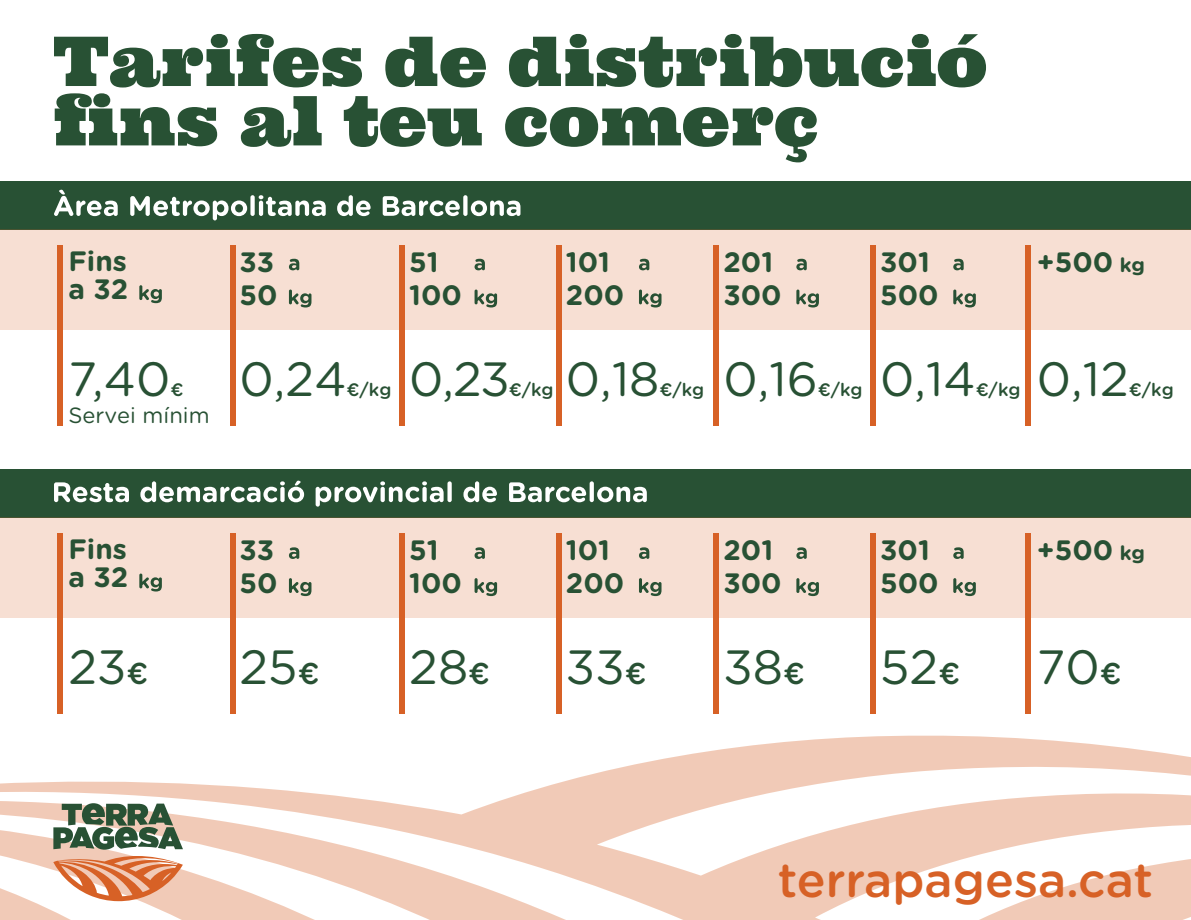
<style>
.page{position:relative;width:1191px;height:920px;background:#fff}
.page>*{position:absolute;margin:0;border:0;box-sizing:border-box;transform-origin:0 0}
.t1{font:48px "Gotham Rounded";color:#285134}
.t2{font:500 48px "Gotham Rounded";color:#d76126}
.t3{font:700 28px/33.6px "Gotham Rounded";color:#285134}
.t4{font:22px "Gotham Rounded";color:#285134}
.t5{font:700 20px "Gotham Rounded";color:#285134}
.t6{font:500 18px "Gotham Rounded";color:#285134}
.s1{font-weight:500;font-size:30px}
</style>
<div class="page">
<div style="left:0;top:182px;width:1191px;height:48px;background:#285134"></div>
<div style="left:0;top:469px;width:1191px;height:48px;background:#285134"></div>
<div style="left:0;top:229px;width:1191px;height:101px;background:#f7dfd3"></div>
<div style="left:0;top:517px;width:1191px;height:100px;background:#f7dfd3"></div>
<svg style="left:0;top:735px;width:1191px;height:185px"></svg>
<svg style="left:54px;top:34px;width:308px;height:53px"></svg>
<svg style="left:385px;top:37px;width:101px;height:50px"></svg>
<svg style="left:509px;top:34px;width:477px;height:54px"></svg>
<svg style="left:55px;top:93px;width:162px;height:53px"></svg>
<svg style="left:241px;top:96px;width:81px;height:51px"></svg>
<svg style="left:344px;top:96px;width:138px;height:51px"></svg>
<svg style="left:505px;top:107px;width:312px;height:55px"></svg>
<div style="left:57px;top:245px;width:6px;height:180px;background:#d76126"></div>
<div style="left:57px;top:533px;width:6px;height:180px;background:#d76126"></div>
<div style="left:230px;top:245px;width:5px;height:180px;background:#d76126"></div>
<div style="left:230px;top:533px;width:5px;height:180px;background:#d76126"></div>
<div style="left:400px;top:245px;width:5px;height:180px;background:#d76126"></div>
<div style="left:400px;top:533px;width:5px;height:180px;background:#d76126"></div>
<div style="left:556px;top:245px;width:5px;height:180px;background:#d76126"></div>
<div style="left:556px;top:533px;width:5px;height:180px;background:#d76126"></div>
<div style="left:713px;top:245px;width:5px;height:180px;background:#d76126"></div>
<div style="left:713px;top:533px;width:5px;height:180px;background:#d76126"></div>
<div style="left:870px;top:245px;width:5px;height:180px;background:#d76126"></div>
<div style="left:870px;top:533px;width:5px;height:180px;background:#d76126"></div>
<div style="left:1025px;top:245px;width:6px;height:180px;background:#d76126"></div>
<div style="left:1025px;top:533px;width:6px;height:180px;background:#d76126"></div>
<svg style="left:53px;top:856px;width:130px;height:45px"></svg>
<svg style="left:53px;top:803px;width:130px;height:46px;background:#7b8c76"></svg>
<svg style="left:54px;top:190px;width:64px;height:26px"></svg>
<svg style="left:130px;top:196px;width:117px;height:24px"></svg>
<div style="left:250px;top:195px;width:5px;height:21px;background:#fff;border-radius:2px"></div>
<svg style="left:259px;top:195px;width:67px;height:21px"></svg>
<svg style="left:337px;top:195px;width:34px;height:21px"></svg>
<svg style="left:383px;top:196px;width:77px;height:20px"></svg>
<svg style="left:463px;top:195px;width:4px;height:21px"></svg>
<svg style="left:471px;top:200px;width:49px;height:16px"></svg>
<svg style="left:54px;top:482px;width:75px;height:20px"></svg>
<svg style="left:140px;top:480px;width:164px;height:22px"></svg>
<svg style="left:316px;top:481px;width:128px;height:25px"></svg>
<div style="left:447px;top:481px;width:5px;height:21px;background:#fff;border-radius:2px"></div>
<svg style="left:463px;top:481px;width:34px;height:21px"></svg>
<svg style="left:509px;top:482px;width:77px;height:20px"></svg>
<svg style="left:590px;top:481px;width:4px;height:21px"></svg>
<svg style="left:597px;top:487px;width:50px;height:15px"></svg>
<svg style="left:289px;top:289px;width:22px;height:18px"></svg>
<svg style="left:289px;top:578px;width:22px;height:18px"></svg>
<svg style="left:475px;top:289px;width:22px;height:18px"></svg>
<svg style="left:475px;top:578px;width:22px;height:18px"></svg>
<svg style="left:639px;top:289px;width:22px;height:18px"></svg>
<svg style="left:639px;top:578px;width:22px;height:18px"></svg>
<svg style="left:796px;top:289px;width:23px;height:18px"></svg>
<svg style="left:796px;top:578px;width:23px;height:18px"></svg>
<svg style="left:953px;top:289px;width:23px;height:18px"></svg>
<svg style="left:953px;top:578px;width:23px;height:18px"></svg>
<svg style="left:139px;top:285px;width:23px;height:18px"></svg>
<svg style="left:139px;top:573px;width:23px;height:18px"></svg>
<svg style="left:289px;top:259px;width:10px;height:11px"></svg>
<svg style="left:289px;top:547px;width:10px;height:12px"></svg>
<svg style="left:475px;top:259px;width:10px;height:11px"></svg>
<svg style="left:475px;top:547px;width:10px;height:12px"></svg>
<svg style="left:639px;top:259px;width:10px;height:11px"></svg>
<svg style="left:639px;top:547px;width:10px;height:12px"></svg>
<svg style="left:796px;top:259px;width:11px;height:11px"></svg>
<svg style="left:796px;top:547px;width:11px;height:12px"></svg>
<svg style="left:953px;top:259px;width:11px;height:11px"></svg>
<svg style="left:953px;top:547px;width:11px;height:12px"></svg>
<p class="t3" style="left:69px;top:249px;width:61px;line-height:28px">Fins a 32</p>
<p class="t3" style="left:240px;top:246px;width:40px">33<br>50</p>
<p class="t3" style="left:409px;top:246px;width:54px">51<br>100</p>
<p class="t3" style="left:566px;top:246px;width:60px">101<br>200</p>
<p class="t3" style="left:723px;top:246px;width:60px">201<br>300</p>
<p class="t3" style="left:880px;top:246px;width:60px">301<br>500</p>
<p class="t3" style="left:1037px;top:246px;width:78px">+500</p>
<p class="t5" style="left:1120px;top:256px;width:27px">kg</p>
<h1 class="t1" style="left:68px;top:358px;width:104px">7,40</h1>
<p class="t6" style="left:170px;top:382px;width:14px">€</p>
<p class="t4" style="left:68px;top:405px;width:143px">Servei mínim</p>
<h1 class="t1" style="left:240px;top:358px;width:109px">0,24</h1>
<p class="t6" style="left:347px;top:382px;width:46px">€/kg</p>
<h1 class="t1" style="left:409px;top:358px;width:102px">0,23</h1>
<p class="t6" style="left:509px;top:382px;width:46px">€/kg</p>
<h1 class="t1" style="left:566px;top:358px;width:95px">0,18</h1>
<p class="t6" style="left:659px;top:382px;width:46px">€/kg</p>
<h1 class="t1" style="left:723px;top:358px;width:96px">0,16</h1>
<p class="t6" style="left:818px;top:382px;width:46px">€/kg</p>
<h1 class="t1" style="left:880px;top:358px;width:97px">0,14</h1>
<p class="t6" style="left:976px;top:382px;width:46px">€/kg</p>
<h1 class="t1" style="left:1037px;top:358px;width:94px">0,12</h1>
<p class="t6" style="left:1129px;top:382px;width:46px">€/kg</p>
<p class="t3" style="left:69px;top:537px;width:61px;line-height:28px">Fins a 32</p>
<h1 class="t1" style="left:68px;top:645px;width:81px">23<span class="s1">€</span></h1>
<p class="t3" style="left:240px;top:534px;width:40px">33<br>50</p>
<h1 class="t1" style="left:240px;top:646px;width:81px">25<span class="s1">€</span></h1>
<p class="t3" style="left:409px;top:534px;width:54px">51<br>100</p>
<h1 class="t1" style="left:409px;top:646px;width:82px">28<span class="s1">€</span></h1>
<p class="t3" style="left:566px;top:534px;width:60px">101<br>200</p>
<h1 class="t1" style="left:566px;top:646px;width:82px">33<span class="s1">€</span></h1>
<p class="t3" style="left:723px;top:534px;width:60px">201<br>300</p>
<h1 class="t1" style="left:723px;top:646px;width:83px">38<span class="s1">€</span></h1>
<p class="t3" style="left:880px;top:534px;width:60px">301<br>500</p>
<h1 class="t1" style="left:880px;top:646px;width:81px">52<span class="s1">€</span></h1>
<p class="t3" style="left:1037px;top:534px;width:78px">+500</p>
<p class="t5" style="left:1120px;top:544px;width:27px">kg</p>
<h1 class="t1" style="left:1037px;top:646px;width:86px">70<span class="s1">€</span></h1>
<h1 class="t2" style="left:778px;top:858px;width:377px">terrapagesa.cat</h1>
</div>
